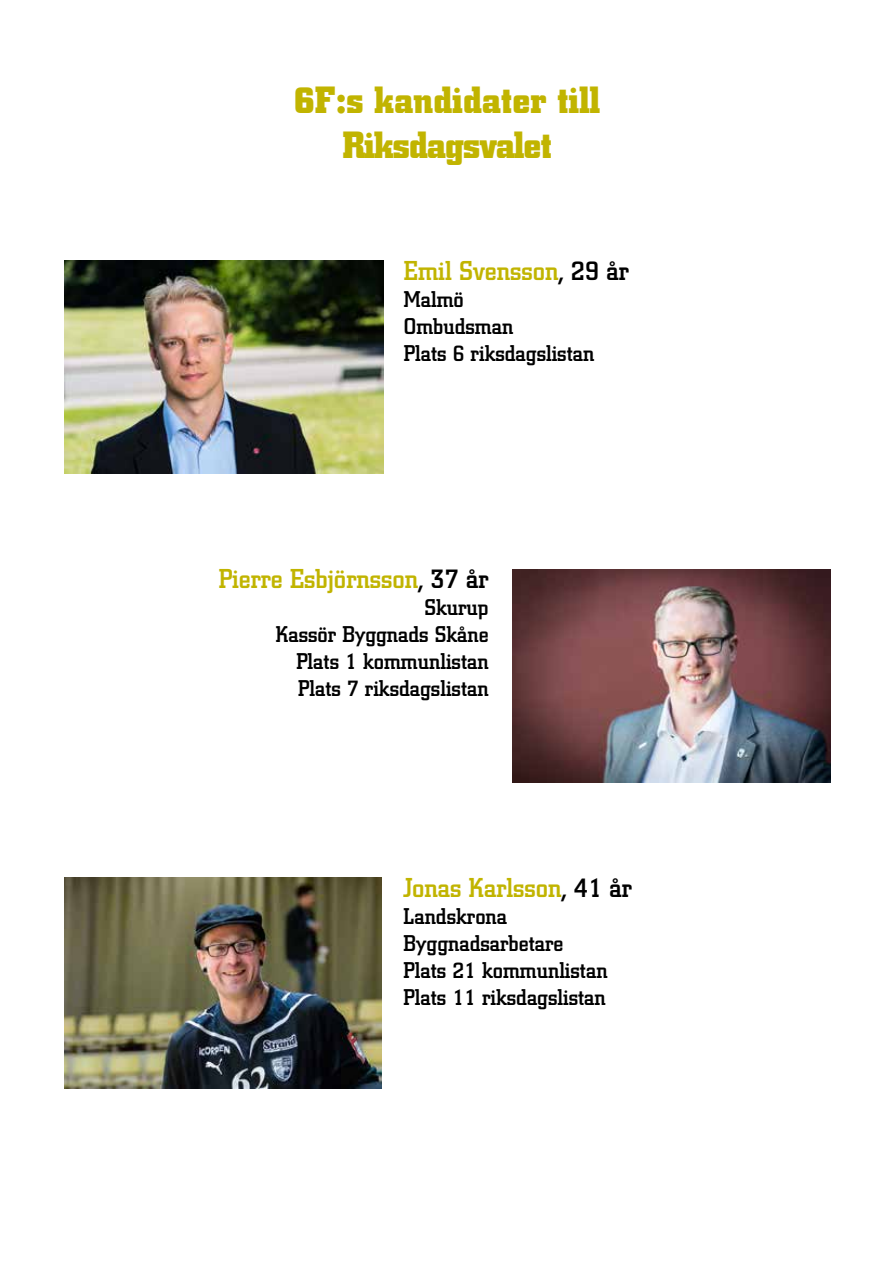
<style>
.page{position:relative;width:893px;height:1263px;background:#fff}
.page>*{position:absolute;margin:0;border:0;box-sizing:border-box;transform-origin:0 0}
.t1{font:700 37.5px/45px "City BQ";letter-spacing:.01em;color:#c1b400;text-align:center}
.t2{font:500 27px "City BQ";color:#c1b400}
.t3{font:500 22.5px/27px "City BQ";color:#000}
.s1{color:#000}
</style>
<div class="page">
<img style="left:64px;top:877px;width:318px;height:211px">
<img style="left:64px;top:261px;width:319px;height:213px">
<img style="left:512px;top:570px;width:318px;height:212px">
<h1 class="t1" style="left:294px;top:78px;width:307px">6F:s kandidater till<br>Riksdagsvalet</h1>
<p class="t2" style="left:404px;top:256px;width:226px">Emil Svensson<span class="s1">, 29 år</span></p>
<p class="t3" style="left:404px;top:286px;width:192px">Malmö<br>Ombudsman<br>Plats 6 riksdagslistan</p>
<p class="t2" style="left:219px;top:564px;width:271px">Pierre Esbjörnsson<span class="s1">, 37 år</span></p>
<p class="t3" style="left:276px;top:594px;width:214px;text-align:right">Skurup<br>Kassör Byggnads Skåne<br>Plats 1 kommunlistan<br>Plats 7 riksdagslistan</p>
<p class="t2" style="left:404px;top:873px;width:230px">Jonas Karlsson<span class="s1">, 41 år</span></p>
<p class="t3" style="left:404px;top:903px;width:206px">Landskrona<br>Byggnadsarbetare<br>Plats 21 kommunlistan<br>Plats 11 riksdagslistan</p>
</div>
